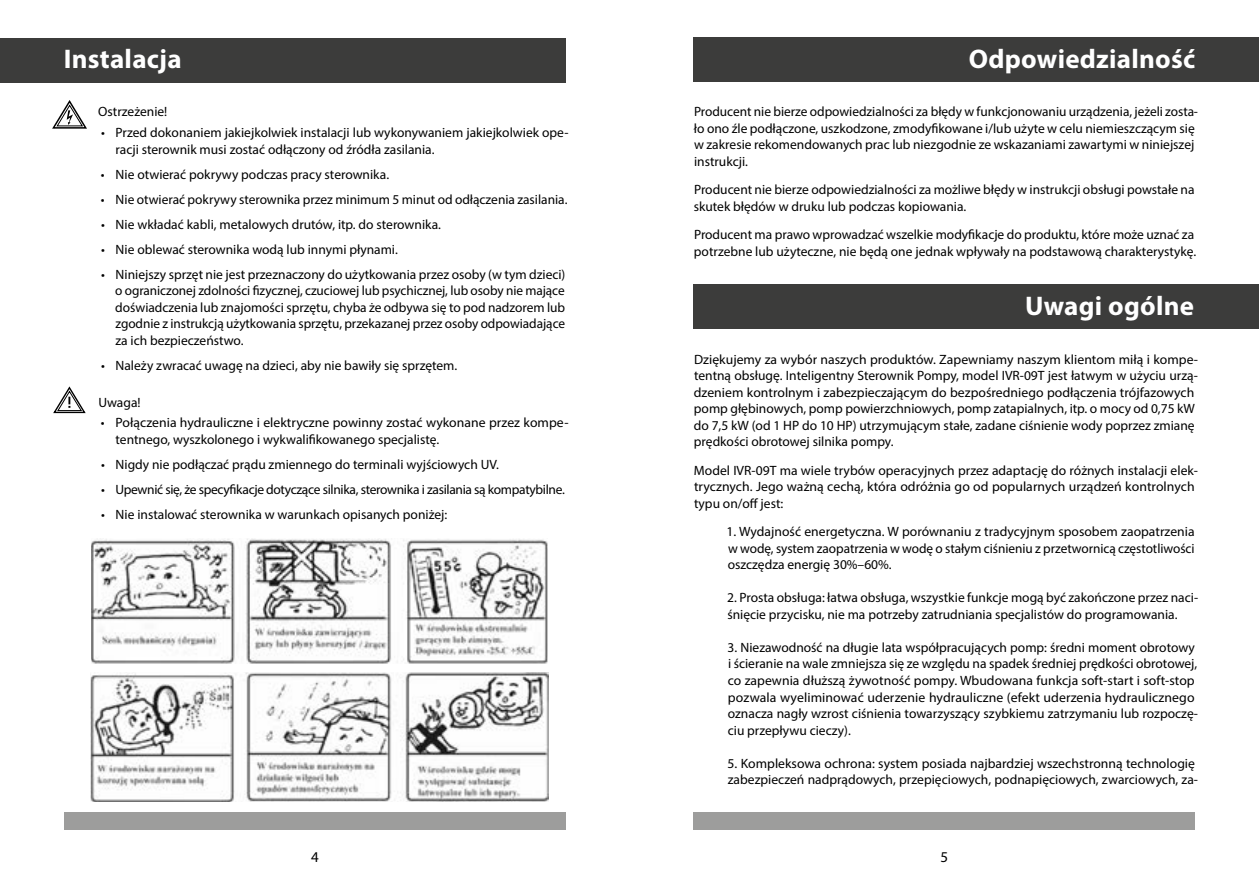
<style>
.page{position:relative;width:1259px;height:893px;background:#fff}
.page>*{position:absolute;margin:0;border:0;box-sizing:border-box;transform-origin:0 0}
.t1{font:700 27px "Myriad Pro";letter-spacing:.01em;color:#fff}
.t2{font:15px "Myriad Pro";color:#000}
.t3{font:13.5px/16.5px "Myriad Pro";color:#000}
.t4{font:13.5px "Myriad Pro";letter-spacing:-.025em;color:#000}
</style>
<div class="page">
<div style="left:64px;top:812px;width:502px;height:17px;background:#9d9d9c"></div>
<div style="left:693px;top:812px;width:502px;height:17px;background:#9d9d9c"></div>
<div style="left:0;top:38px;width:566px;height:44px;background:#3c3c3b"></div>
<div style="left:693px;top:38px;width:566px;height:44px;background:#3c3c3b"></div>
<div style="left:693px;top:284px;width:566px;height:44px;background:#3c3c3b"></div>
<svg style="left:53px;top:386px;width:33px;height:28px"></svg>
<svg style="left:52px;top:100px;width:35px;height:29px"></svg>
<img style="left:91px;top:539px;width:457px;height:124px">
<img style="left:90px;top:673px;width:458px;height:128px">
<h1 class="t1" style="left:64px;top:42px;width:119px">Instalacja</h1>
<h1 class="t1" style="left:968px;top:42px;width:228px">Odpowiedzialność</h1>
<p class="t3" style="left:694px;top:103px;width:505px">Producent nie bierze odpowiedzialności za błędy w funkcjonowaniu urządzenia, jeżeli zosta&shy;ło ono źle podłączone, uszkodzone, zmodyfikowane i/lub użyte w celu niemieszczącym się w zakresie rekomendowanych prac lub niezgodnie ze wskazaniami zawartymi w niniejszej instrukcji.</p>
<p class="t3" style="left:694px;top:181px;width:502px">Producent nie bierze odpowiedzialności za możliwe błędy w instrukcji obsługi powstałe na skutek błędów w druku lub podczas kopiowania.</p>
<p class="t3" style="left:694px;top:226px;width:504px">Producent ma prawo wprowadzać wszelkie modyfikacje do produktu, które może uznać za potrzebne lub użyteczne, nie będą one jednak wpływały na podstawową charakterystykę.</p>
<h1 class="t1" style="left:1025px;top:288px;width:170px">Uwagi ogólne</h1>
<p class="t3" style="left:694px;top:351px;width:506px">Dziękujemy za wybór naszych produktów. Zapewniamy naszym klientom miłą i kompe&shy;tentną obsługę. Inteligentny Sterownik Pompy, model IVR-09T jest łatwym w użyciu urzą&shy;dzeniem kontrolnym i zabezpieczającym do bezpośredniego podłączenia trójfazowych pomp głębinowych, pomp powierzchniowych, pomp zatapialnych, itp. o mocy od 0,75 kW do 7,5 kW (od 1 HP do 10 HP) utrzymującym stałe, zadane ciśnienie wody poprzez zmianę prędkości obrotowej silnika pompy.</p>
<p class="t3" style="left:694px;top:462px;width:506px">Model IVR-09T ma wiele trybów operacyjnych przez adaptację do różnych instalacji elek&shy;trycznych. Jego ważną cechą, która odróżnia go od popularnych urządzeń kontrolnych typu on/off jest:</p>
<p class="t3" style="left:726px;top:523px;width:470px;text-align:justify">1. Wydajność energetyczna. W porównaniu z tradycyjnym sposobem zaopatrzenia w wodę, system zaopatrzenia w wodę o stałym ciśnieniu z przetwornicą częstotliwości oszczędza energię 30%–60%.</p>
<p class="t3" style="left:727px;top:589px;width:472px">2. Prosta obsługa: łatwa obsługa, wszystkie funkcje mogą być zakończone przez naci&shy;śnięcie przycisku, nie ma potrzeby zatrudniania specjalistów do programowania.</p>
<p class="t3" style="left:727px;top:639px;width:472px">3. Niezawodność na długie lata współpracujących pomp: średni moment obrotowy i ścieranie na wale zmniejsza się ze względu na spadek średniej prędkości obrotowej, co zapewnia dłuższą żywotność pompy. Wbudowana funkcja soft-start i soft-stop pozwala wyeliminować uderzenie hydrauliczne (efekt uderzenia hydraulicznego oznacza nagły wzrost ciśnienia towarzyszący szybkiemu zatrzymaniu lub rozpoczę&shy;ciu przepływu cieczy).</p>
<p class="t3" style="left:727px;top:754px;width:472px">5. Kompleksowa ochrona: system posiada najbardziej wszechstronną technologię zabezpieczeń nadprądowych, przepięciowych, podnapięciowych, zwarciowych, za-</p>
<p class="t3" style="left:98px;top:103px;width:71px">Ostrzeżenie!</p>
<p class="t3" style="left:115px;top:124px;width:454px;text-indent:-14px">• Przed dokonaniem jakiejkolwiek instalacji lub wykonywaniem jakiejkolwiek ope&shy;racji sterownik musi zostać odłączony od źródła zasilania.</p>
<p class="t3" style="left:101px;top:166px;width:290px">• Nie otwierać pokrywy podczas pracy sterownika.</p>
<p class="t3" style="left:101px;top:191px;width:468px">• Nie otwierać pokrywy sterownika przez minimum 5 minut od odłączenia zasilania.</p>
<p class="t3" style="left:101px;top:216px;width:342px">• Nie wkładać kabli, metalowych drutów, itp. do sterownika.</p>
<p class="t3" style="left:101px;top:241px;width:298px">• Nie oblewać sterownika wodą lub innymi płynami.</p>
<p class="t3" style="left:115px;top:266px;width:452px;text-align:justify;text-indent:-14px">• Niniejszy sprzęt nie jest przeznaczony do użytkowania przez osoby (w tym dzieci) o ograniczonej zdolności fizycznej, czuciowej lub psychicznej, lub osoby nie mające doświadczenia lub znajomości sprzętu, chyba że odbywa się to pod nadzorem lub zgodnie z instrukcją użytkowania sprzętu, przekazanej przez osoby odpowiadające za ich bezpieczeństwo.</p>
<p class="t3" style="left:101px;top:357px;width:358px">• Należy zwracać uwagę na dzieci, aby nie bawiły się sprzętem.</p>
<p class="t3" style="left:98px;top:394px;width:44px">Uwaga!</p>
<p class="t3" style="left:116px;top:414px;width:454px;text-indent:-15px">• Połączenia hydrauliczne i elektryczne powinny zostać wykonane przez kompe&shy;tentnego, wyszkolonego i wykwalifikowanego specjalistę.</p>
<p class="t3" style="left:101px;top:456px;width:399px">• Nigdy nie podłączać prądu zmiennego do terminali wyjściowych UV.</p>
<p class="t4" style="left:101px;top:481px;width:465px">• Upewnić się, że specyfikacje dotyczące silnika, sterownika i zasilania są kompatybilne.</p>
<p class="t3" style="left:101px;top:506px;width:348px">• Nie instalować sterownika w warunkach opisanych poniżej:</p>
<p class="t2" style="left:311px;top:848px;width:9px">4</p>
<p class="t2" style="left:940px;top:848px;width:9px">5</p>
</div>
